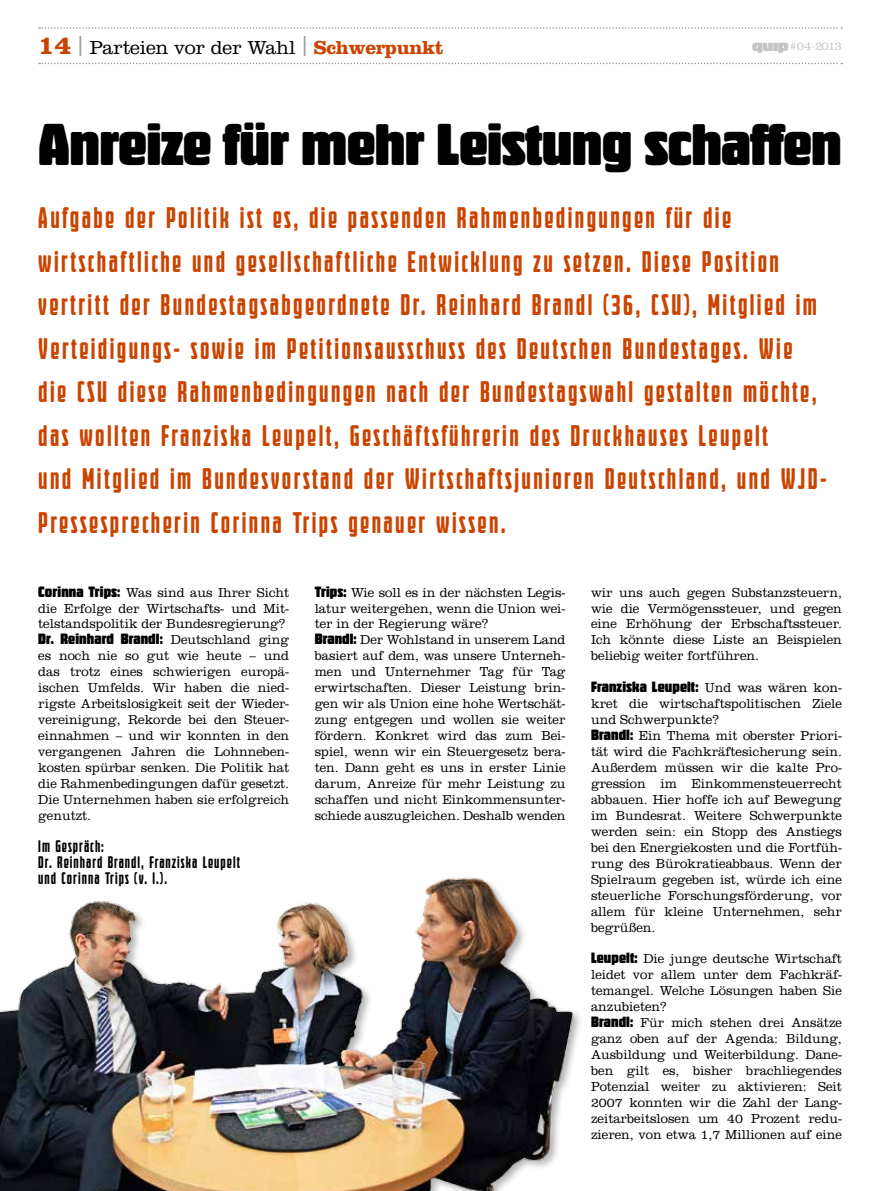
<style>
.page{position:relative;width:893px;height:1191px;background:#fff}
.page>*{position:absolute;margin:0;border:0;box-sizing:border-box;transform-origin:0 0}
.t1{font:47.25px "Bigticy";letter-spacing:-.015em;color:#000}
.t2{font:700 27px "Clarendon";color:#ca4400}
.t3{font:condensed 24px/43.5px "Bigticy";letter-spacing:.1em;color:#ca4400}
.t4{font:300 19.5px "Clarendon";letter-spacing:-.01em;color:#000}
.t5{font:300 13.5px/15.9px "Clarendon";color:#000;text-align:justify;scale:.96 1}
.t6{font:condensed 13.5px/15.9px "Bigticy";letter-spacing:.075em;color:#000}
.t7{font:12px "Bigticy";letter-spacing:.01em;color:#000;scale:.96 1}
.t8{font:300 12px "Clarendon";letter-spacing:-.07em;color:#c4c5c5}
.s1{font-size:30px;color:#989999}
.s2{font-weight:700;color:#ca4400}
.s3{font-family:"Bigticy";font-weight:400;font-size:12px}
.s4{font-family:"Clarendon";font-weight:300;font-size:13.5px}
</style>
<div class="page">
<img style="left:0;top:877px;width:578px;height:314px">
<svg style="left:752px;top:43px;width:36px;height:10px"></svg>
<svg style="left:39px;top:27px;width:803px;height:2px"></svg>
<svg style="left:39px;top:63px;width:803px;height:1px"></svg>
<h3 class="t4" style="left:77px;top:36px;width:368px"><span class="s1">|</span> Parteien vor der Wahl <span class="s1">|</span> <span class="s2">Schwerpunkt</span></h3>
<h2 class="t2" style="left:38px;top:29px;width:34px">14</h2>
<p class="t8" style="left:789px;top:39px;width:54px">#04·2013</p>
<h1 class="t1" style="left:38px;top:112px;width:805px">Anreize für mehr Leistung schaffen</h1>
<p class="t3" style="left:38px;top:196px;width:790px">Aufgabe der Politik ist es, die passenden Rahmenbedingungen für die wirtschaftliche und gesellschaftliche Entwicklung zu setzen. Diese Position vertritt der Bundestagsabgeordnete Dr. Reinhard Brandl (36, CSU), Mitglied im Verteidigungs- sowie im Petitionsausschuss des Deutschen Bundestages. Wie<br>die CSU diese Rahmenbedingungen nach der Bundestagswahl gestalten möchte, das wollten Franziska Leupelt, Geschäftsführerin des Druckhauses Leupelt<br>und Mitglied im Bundesvorstand der Wirtschaftsjunioren Deutschland, und WJD-Pressesprecherin Corinna Trips genauer wissen.</p>
<p class="t5" style="left:38px;top:584px;width:263px"><span class="s3">Corinna Trips:</span> Was sind aus Ihrer Sicht die Erfolge der Wirtschafts- und Mit&shy;telstandspolitik der Bundesregierung?</p>
<p class="t7" style="left:38px;top:631px;width:263px">Dr. Reinhard Brandl: <span class="s4">Deutschland ging</span></p>
<p class="t5" style="left:38px;top:647px;width:263px">es noch nie so gut wie heute – und das trotz eines schwierigen europä&shy;ischen Umfelds. Wir haben die nied&shy;rigste Arbeitslosigkeit seit der Wieder&shy;vereinigung, Rekorde bei den Steuer&shy;einnahmen – und wir konnten in den vergangenen Jahren die Lohnneben&shy;kosten spürbar senken. Die Politik hat die Rahmenbedingungen dafür gesetzt.<br>Die Unternehmen haben sie erfolgreich genutzt.</p>
<p class="t6" style="left:38px;top:838px;width:203px">Im Gespräch:<br>Dr. Reinhard Brandl, Franziska Leupelt und Corinna Trips (v. l.).</p>
<p class="t5" style="left:315px;top:584px;width:263px;text-align:left"><span class="s3">Trips:</span> Wie soll es in der nächsten Legis&shy;latur weitergehen, wenn die Union wei&shy;ter in der Regierung wäre?<br><span class="s3">Brandl:</span> Der Wohlstand in unserem Land basiert auf dem, was unsere Unterneh&shy;men und Unternehmer Tag für Tag erwirtschaften. Dieser Leistung brin&shy;gen wir als Union eine hohe Wertschät&shy;zung entgegen und wollen sie weiter fördern. Konkret wird das zum Bei&shy;spiel, wenn wir ein Steuergesetz bera&shy;ten. Dann geht es uns in erster Linie darum, Anreize für mehr Leistung zu schaffen und nicht Einkommensunter&shy;schiede auszugleichen. Deshalb wenden</p>
<p class="t5" style="left:591px;top:584px;width:263px">wir uns auch gegen Substanzsteuern, wie die Vermögenssteuer, und gegen eine Erhöhung der Erbschaftssteuer.<br>Ich könnte diese Liste an Beispielen beliebig weiter fortführen.</p>
<p class="t7" style="left:591px;top:679px;width:263px">Franziska Leupelt: <span class="s4">Und was wären kon-</span></p>
<p class="t5" style="left:591px;top:695px;width:263px;text-align:left">kret die wirtschaftspolitischen Ziele und Schwerpunkte?<br><span class="s3">Brandl:</span> Ein Thema mit oberster Priori&shy;tät wird die Fachkräftesicherung sein.<br>Außerdem müssen wir die kalte Pro&shy;gression im Einkommensteuerrecht abbauen. Hier hoffe ich auf Bewegung im Bundesrat. Weitere Schwerpunkte werden sein: ein Stopp des Anstiegs bei den Energiekosten und die Fortfüh&shy;rung des Bürokratieabbaus. Wenn der Spielraum gegeben ist, würde ich eine steuerliche Forschungsförderung, vor allem für kleine Unternehmen, sehr begrüßen.</p>
<p class="t5" style="left:591px;top:950px;width:263px;text-align:left"><span class="s3">Leupelt:</span> Die junge deutsche Wirtschaft leidet vor allem unter dem Fachkräf&shy;temangel. Welche Lösungen haben Sie anzubieten?<br><span class="s3">Brandl:</span> Für mich stehen drei Ansätze ganz oben auf der Agenda: Bildung, Ausbildung und Weiterbildung. Dane&shy;ben gilt es, bisher brachliegendes Potenzial weiter zu aktivieren: Seit 2007 konnten wir die Zahl der Lang&shy;zeitarbeitslosen um 40 Prozent redu&shy;zieren, von etwa 1,7 Millionen auf eine</p>
</div>
